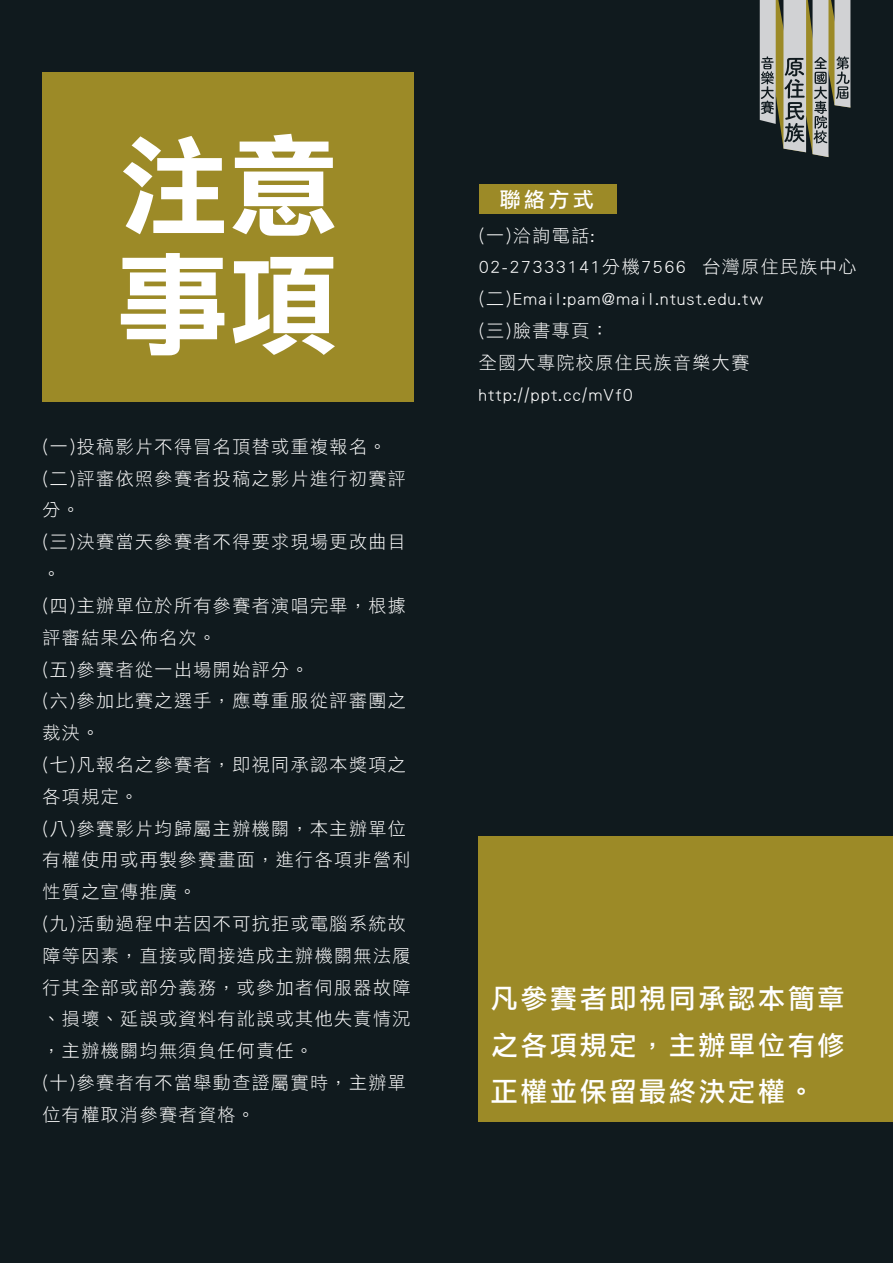
<style>
.page{position:relative;width:893px;height:1263px;background:#101a1e}
.page>*{position:absolute;margin:0;border:0;box-sizing:border-box;transform-origin:0 0}
.t1{font:111px/118.8px "DF Li Hei Std W7";color:#fff}
.t2{font:27px/46.8px "DF Li Hei Std W5";letter-spacing:.1em;color:#fff;text-align:justify}
.t3{font:21px "DF Li Hei Std W5";color:#fff}
.t4{font:18px/31.8px "DF Li Hei Std W3";letter-spacing:.08em;color:#fff}
</style>
<div class="page">
<div style="left:479px;top:184px;width:138px;height:30px;background:#9c8a27"></div>
<div style="left:479px;top:836px;width:414px;height:286px;background:#9c8a27"></div>
<div style="left:43px;top:72px;width:371px;height:330px;background:#9c8a27"></div>
<svg style="left:760px;top:0;width:90px;height:157px"></svg>
<h1 class="t1" style="left:117px;top:125px;width:223px">注意事項</h1>
<p class="t4" style="left:43px;top:430px;width:369px">(一)投稿影片不得冒名頂替或重複報名。<br>(二)評審依照參賽者投稿之影片進行初賽評分。<br>(三)決賽當天參賽者不得要求現場更改曲目。<br>(四)主辦單位於所有參賽者演唱完畢，根據評審結果公佈名次。<br>(五)參賽者從一出場開始評分。<br>(六)參加比賽之選手，應尊重服從評審團之裁決。<br>(七)凡報名之參賽者，即視同承認本獎項之各項規定。<br>(八)參賽影片均歸屬主辦機關，本主辦單位有權使用或再製參賽畫面，進行各項非營利性質之宣傳推廣。<br>(九)活動過程中若因不可抗拒或電腦系統故障等因素，直接或間接造成主辦機關無法履行其全部或部分義務，或參加者伺服器故障、損壞、延誤或資料有訛誤或其他失責情況，主辦機關均無須負任何責任。<br>(十)參賽者有不當舉動查證屬實時，主辦單位有權取消參賽者資格。</p>
<p class="t3" style="left:500px;top:188px;width:96px">聯絡方式</p>
<p class="t4" style="left:479px;top:219px;width:379px">(一)洽詢電話:<br>02-27333141分機7566 台灣原住民族中心(二)Email:pam@mail.ntust.edu.tw<br>(三)臉書專頁：<br>全國大專院校原住民族音樂大賽http://ppt.cc/mVf0</p>
<h2 class="t2" style="left:491px;top:974px;width:355px">凡參賽者即視同承認本簡章之各項規定，主辦單位有修正權並保留最終決定權。</h2>
</div>
